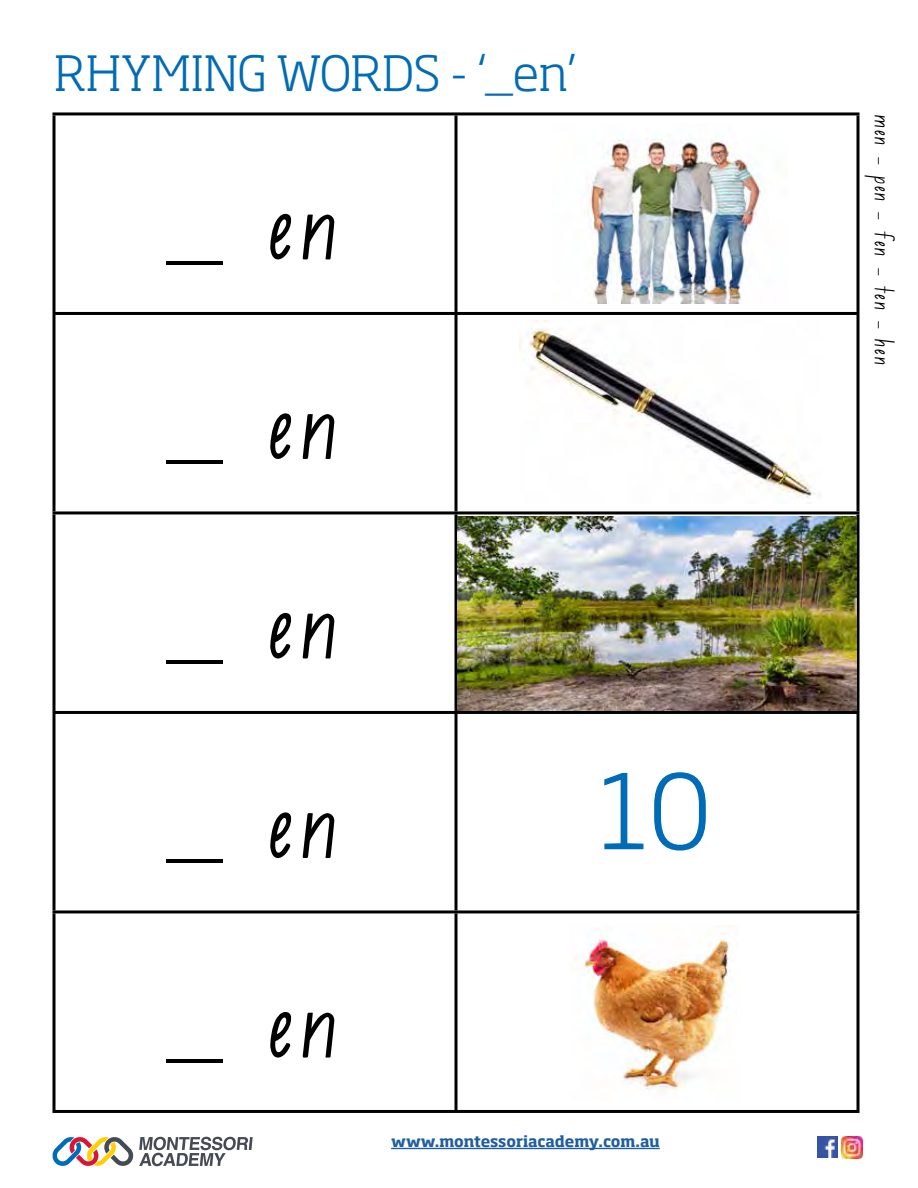
<style>
.page{position:relative;width:918px;height:1188px;background:#fff}
.page>*{position:absolute;margin:0;border:0;box-sizing:border-box;transform-origin:0 0}
.t1{font:135px/199.5px "NSW";color:#000;text-align:justify}
.t2{font:300 102px "Soho Std";color:#006bb6}
.t3{font:300 48px "Soho Std";color:#006bb6}
.t4{font:30px "NSW";color:#000}
.t5{font:700 15px "Soho Std";letter-spacing:-.01em;color:#215e9e}
</style>
<div class="page">
<img style="left:818px;top:1137px;width:20px;height:20px">
<img style="left:841px;top:1137px;width:22px;height:21px">
<hr style="left:391px;top:1148px;width:269px;height:1px;background:#215e9e">
<svg style="left:52px;top:1136px;width:201px;height:31px"></svg>
<hr style="left:52px;top:112px;width:404px;height:3px;background:#000">
<svg style="left:52px;top:115px;width:4px;height:197px"></svg>
<hr style="left:456px;top:112px;width:404px;height:3px;background:#000">
<svg style="left:454px;top:115px;width:4px;height:197px"></svg>
<svg style="left:856px;top:115px;width:4px;height:197px"></svg>
<hr style="left:52px;top:312px;width:404px;height:3px;background:#000">
<svg style="left:52px;top:315px;width:4px;height:196px"></svg>
<hr style="left:456px;top:312px;width:404px;height:3px;background:#000">
<svg style="left:454px;top:315px;width:4px;height:196px"></svg>
<svg style="left:856px;top:315px;width:4px;height:196px"></svg>
<hr style="left:52px;top:511px;width:404px;height:3px;background:#000">
<svg style="left:52px;top:514px;width:4px;height:197px"></svg>
<hr style="left:456px;top:511px;width:404px;height:3px;background:#000">
<svg style="left:454px;top:514px;width:4px;height:197px"></svg>
<svg style="left:856px;top:514px;width:4px;height:197px"></svg>
<hr style="left:52px;top:711px;width:404px;height:3px;background:#000">
<svg style="left:52px;top:714px;width:4px;height:196px"></svg>
<hr style="left:456px;top:711px;width:404px;height:3px;background:#000">
<svg style="left:454px;top:714px;width:4px;height:196px"></svg>
<svg style="left:856px;top:714px;width:4px;height:196px"></svg>
<hr style="left:52px;top:910px;width:404px;height:3px;background:#000">
<svg style="left:52px;top:913px;width:4px;height:197px"></svg>
<hr style="left:456px;top:910px;width:404px;height:3px;background:#000">
<svg style="left:454px;top:913px;width:4px;height:197px"></svg>
<svg style="left:856px;top:913px;width:4px;height:197px"></svg>
<hr style="left:52px;top:1110px;width:404px;height:3px;background:#000">
<hr style="left:456px;top:1110px;width:404px;height:3px;background:#000">
<img style="left:589px;top:134px;width:172px;height:170px">
<img style="left:519px;top:320px;width:301px;height:183px">
<img style="left:457px;top:516px;width:399px;height:194px">
<img style="left:572px;top:925px;width:166px;height:168px">
<h3 class="t3" style="left:54px;top:43px;width:524px">RHYMING WORDS - ‘_en’</h3>
<h1 class="t1" style="left:166px;top:134px;width:178px">_ en _ en _ en _ en _ en</h1>
<h2 class="t2" style="left:599px;top:748px;width:114px">10</h2>
<p class="t5" style="left:391px;top:1132px;width:270px">www.montessoriacademy.com.au</p>
<h3 class="t4" style="left:896px;top:115px;width:252px;rotate:90deg">men - pen - fen - ten - hen</h3>
</div>
